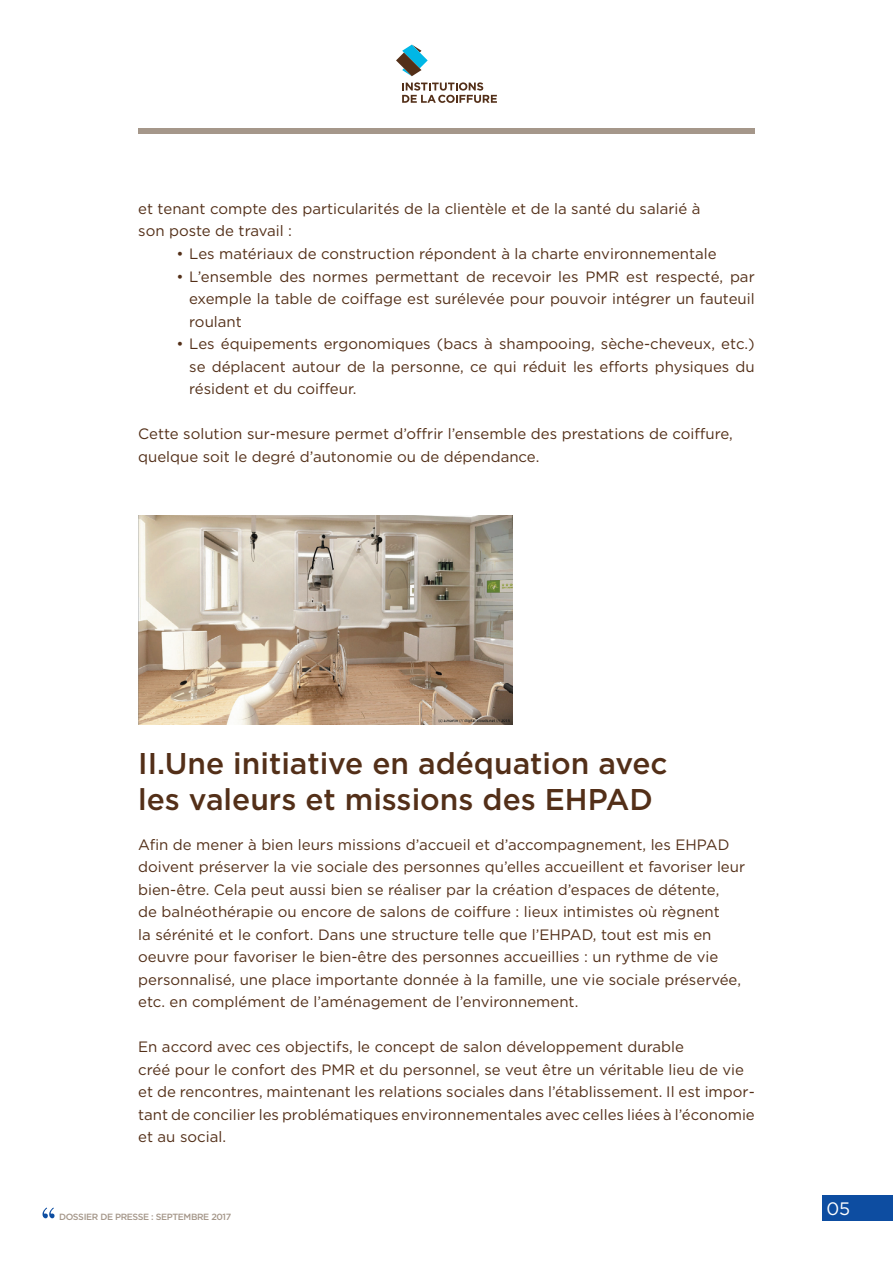
<style>
.page{position:relative;width:893px;height:1263px;background:#fff}
.page>*{position:absolute;margin:0;border:0;box-sizing:border-box;transform-origin:0 0}
._2-0_-_Titre_page__2{font:500 30px/36px "Gotham";color:#532f18}
.t1{font:18px "Gotham";color:#fff}
._2-1_-_Texte_courant{font:15px/22.5px "Gotham";color:#532f18;text-align:justify}
.t2{font:500 9px "Gotham";letter-spacing:-.04em;color:#a5978a}
</style>
<div class="page">
<div style="left:138px;top:128px;width:617px;height:6px;background:#a5978a"></div>
<svg style="left:43px;top:1207px;width:12px;height:11px"></svg>
<svg style="left:396px;top:45px;width:32px;height:31px"></svg>
<svg style="left:402px;top:82px;width:95px;height:21px"></svg>
<div style="left:822px;top:1195px;width:71px;height:25px;background:#0d4da1"></div>
<img style="left:138px;top:516px;width:375px;height:209px">
<p class="_2-1_-_Texte_courant" style="left:138px;top:197px;width:564px">et tenant compte des particularités de la clientèle et de la santé du salarié à</p>
<p class="_2-1_-_Texte_courant" style="left:138px;top:220px;width:155px">son poste de travail :</p>
<p class="_2-1_-_Texte_courant" style="left:176px;top:242px;width:542px">• Les matériaux de construction répondent à la charte environnementale</p>
<p class="_2-1_-_Texte_courant" style="left:189px;top:265px;width:567px;text-indent:-13px">• L’ensemble des normes permettant de recevoir les PMR est respecté, par exemple la table de coiffage est surélevée pour pouvoir intégrer un fauteuil roulant</p>
<p class="_2-1_-_Texte_courant" style="left:189px;top:332px;width:567px;text-indent:-13px">• Les équipements ergonomiques (bacs à shampooing, sèche-cheveux, etc.) se déplacent autour de la personne, ce qui réduit les efforts physiques du résident et du coiffeur.</p>
<p class="_2-1_-_Texte_courant" style="left:138px;top:422px;width:596px">Cette solution sur-mesure permet d’offrir l’ensemble des prestations de coiffure,</p>
<p class="_2-1_-_Texte_courant" style="left:138px;top:445px;width:403px">quelque soit le degré d’autonomie ou de dépendance.</p>
<p class="_2-0_-_Titre_page__2" style="left:138px;top:745px;width:531px">II.Une initiative en adéquation avec les valeurs et missions des EHPAD</p>
<p class="_2-1_-_Texte_courant" style="left:138px;top:833px;width:593px">Afin de mener à bien leurs missions d’accueil et d’accompagnement, les EHPAD</p>
<p class="_2-1_-_Texte_courant" style="left:138px;top:855px;width:608px">doivent préserver la vie sociale des personnes qu’elles accueillent et favoriser leur</p>
<p class="_2-1_-_Texte_courant" style="left:138px;top:878px;width:583px">bien-être. Cela peut aussi bien se réaliser par la création d’espaces de détente,</p>
<p class="_2-1_-_Texte_courant" style="left:138px;top:900px;width:583px">de balnéothérapie ou encore de salons de coiffure : lieux intimistes où règnent</p>
<p class="_2-1_-_Texte_courant" style="left:138px;top:923px;width:575px">la sérénité et le confort. Dans une structure telle que l’EHPAD, tout est mis en</p>
<p class="_2-1_-_Texte_courant" style="left:138px;top:945px;width:582px">oeuvre pour favoriser le bien-être des personnes accueillies : un rythme de vie</p>
<p class="_2-1_-_Texte_courant" style="left:138px;top:968px;width:604px">personnalisé, une place importante donnée à la famille, une vie sociale préservée,</p>
<p class="_2-1_-_Texte_courant" style="left:138px;top:990px;width:442px">etc. en complément de l’aménagement de l’environnement.</p>
<p class="_2-1_-_Texte_courant" style="left:138px;top:1035px;width:547px">En accord avec ces objectifs, le concept de salon développement durable</p>
<p class="_2-1_-_Texte_courant" style="left:138px;top:1058px;width:607px">créé pour le confort des PMR et du personnel, se veut être un véritable lieu de vie</p>
<p class="_2-1_-_Texte_courant" style="left:138px;top:1080px;width:618px">et de rencontres, maintenant les relations sociales dans l’établissement. Il est impor&shy;tant de concilier les problématiques environnementales avec celles liées à l’économie</p>
<p class="_2-1_-_Texte_courant" style="left:138px;top:1125px;width:89px">et au social.</p>
<p class="t2" style="left:59px;top:1211px;width:174px">DOSSIER DE PRESSE : SEPTEMBRE 2017</p>
<p class="t1" style="left:826px;top:1197px;width:25px">05</p>
</div>
